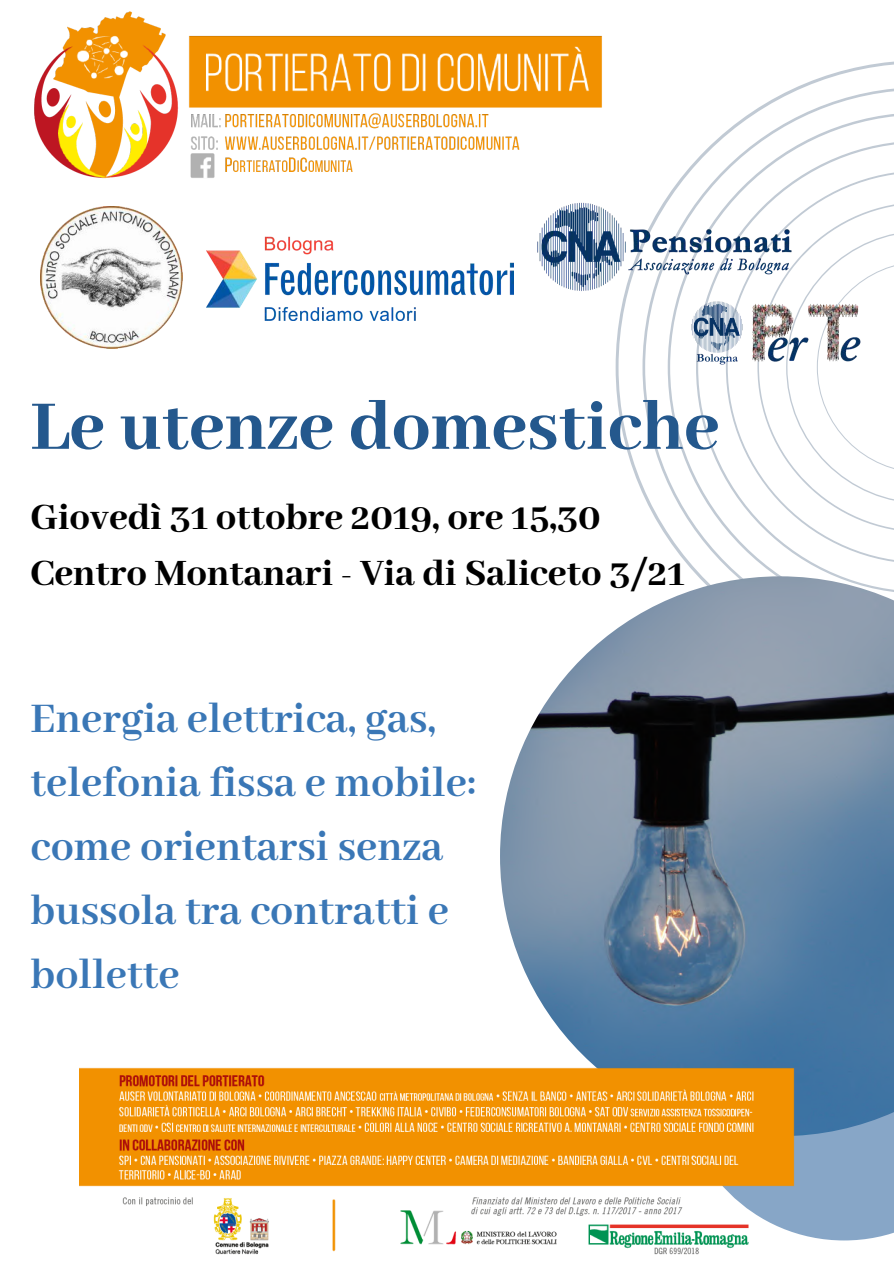
<style>
.page{position:relative;width:894px;height:1264px;background:#fff}
.page>*{position:absolute;margin:0;border:0;box-sizing:border-box;transform-origin:0 0}
.t1{font:800 76.8px "Abhaya Libre";color:#24588d}
.t2{font:700 45.9px/63.9px "Abhaya Libre";color:#3a77b6}
.t3{font:800 40.5px/55.8px "Abhaya Libre";color:#000}
</style>
<div class="page">
<svg style="left:615px;top:61px;width:278px;height:431px"></svg>
<svg style="left:642px;top:87px;width:251px;height:489px"></svg>
<div style="left:794px;top:1136px;width:99px;height:104px;background:#87a6c7"></div>
<img style="left:500px;top:576px;width:393px;height:560px">
<img style="left:79px;top:1066px;width:715px;height:189px">
<img style="left:34px;top:11px;width:568px;height:168px">
<img style="left:206px;top:236px;width:307px;height:84px">
<img style="left:40px;top:206px;width:142px;height:142px">
<img style="left:537px;top:198px;width:329px;height:169px">
<h1 class="t1" style="left:31px;top:384px;width:690px">Le utenze domestiche</h1>
<p class="t3" style="left:31px;top:491px;width:655px">Giovedì 31 ottobre 2019, ore 15,30<br>Centro Montanari - Via di Saliceto 3/21</p>
<p class="t2" style="left:31px;top:689px;width:447px">Energia elettrica, gas, telefonia fissa e mobile: come orientarsi senza bussola tra contratti e bollette</p>
</div>
